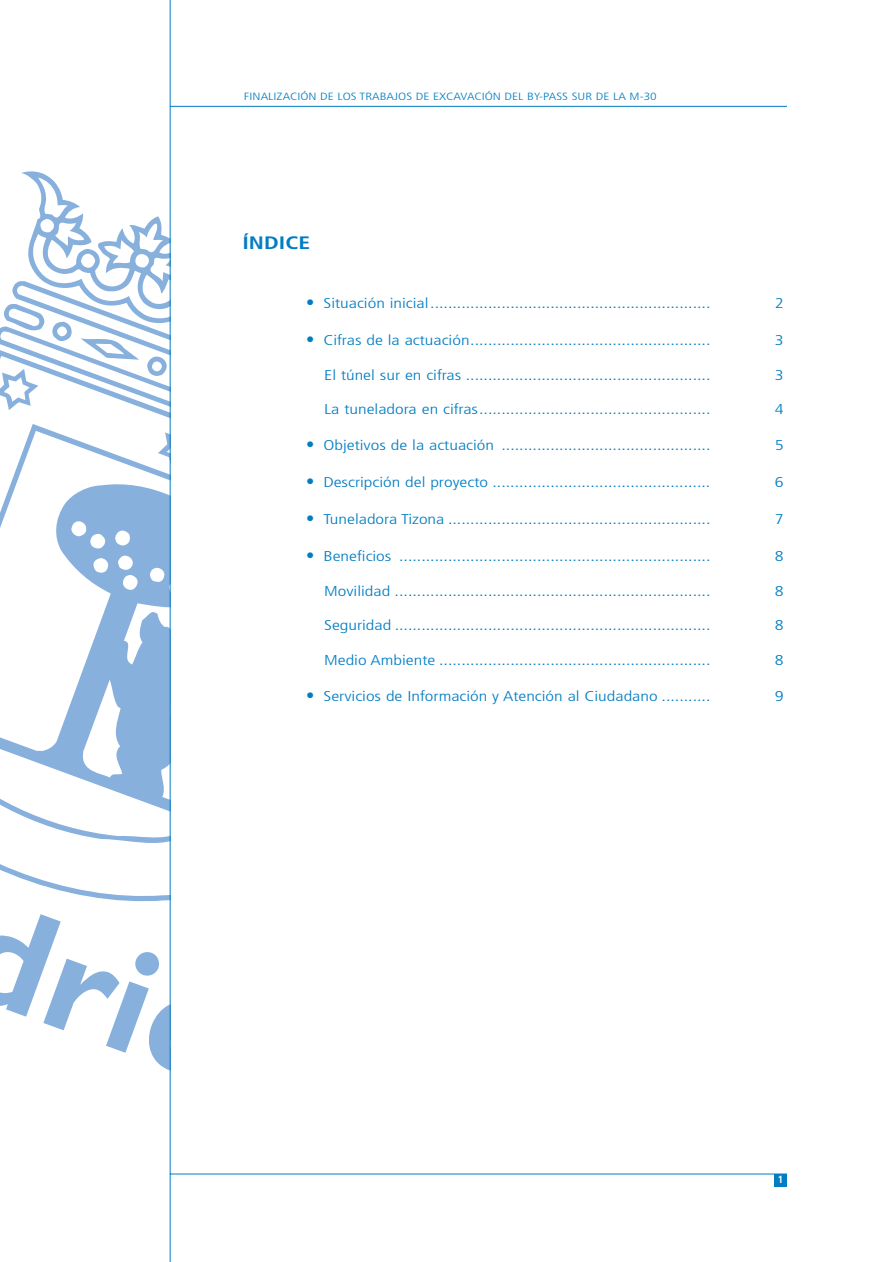
<style>
.page{position:relative;width:893px;height:1262px;background:#fff}
.page>*{position:absolute;margin:0;border:0;box-sizing:border-box;transform-origin:0 0}
.t1{font:700 condensed 18px "Frutiger";color:#007dc3;scale:1.3 1}
.t2{font:300 condensed 14.25px "Frutiger";color:#007dc3;scale:1.3 1}
.t3{font:300 condensed 10.5px "Frutiger";color:#007dc3;scale:1.3 1}
.t4{font:700 condensed 10.5px "Frutiger";color:#fff}
.s1{font-weight:400;font-size:16.5px}
</style>
<div class="page">
<svg style="left:0;top:855px;width:170px;height:47px"></svg>
<svg style="left:0;top:170px;width:170px;height:254px"></svg>
<svg style="left:0;top:431px;width:170px;height:248px"></svg>
<svg style="left:115px;top:530px;width:15px;height:16px"></svg>
<svg style="left:71px;top:520px;width:34px;height:29px"></svg>
<svg style="left:150px;top:566px;width:20px;height:29px"></svg>
<svg style="left:93px;top:558px;width:15px;height:15px"></svg>
<svg style="left:118px;top:555px;width:20px;height:35px"></svg>
<svg style="left:0;top:679px;width:170px;height:167px"></svg>
<svg style="left:0;top:914px;width:170px;height:168px"></svg>
<hr style="left:170px;top:106px;width:617px;height:1px;background:#007dc3">
<hr style="left:170px;top:1173px;width:617px;height:1px;background:#007dc3">
<hr style="left:170px;top:0;width:1px;height:1261px;background:#007dc3">
<div style="left:774px;top:1174px;width:13px;height:12px;background:#007dc3"></div>
<p class="t3" style="left:244px;top:92px;width:319px">FINALIZACIÓN DE LOS TRABAJOS DE EXCAVACIÓN DEL BY-PASS SUR DE LA M-30</p>
<p class="t1" style="left:242px;top:235px;width:54px">ÍNDICE</p>
<p class="t2" style="left:306px;top:297px;width:312px"><span class="s1">•</span> Situación inicial...............................................................</p>
<p class="t2" style="left:774px;top:297px;width:8px">2</p>
<p class="t2" style="left:306px;top:334px;width:312px"><span class="s1">•</span> Cifras de la actuación......................................................</p>
<p class="t2" style="left:774px;top:334px;width:8px">3</p>
<p class="t2" style="left:324px;top:369px;width:299px">El túnel sur en cifras .......................................................</p>
<p class="t2" style="left:774px;top:369px;width:8px">3</p>
<p class="t2" style="left:324px;top:404px;width:299px">La tuneladora en cifras....................................................</p>
<p class="t2" style="left:774px;top:404px;width:8px">4</p>
<p class="t2" style="left:306px;top:439px;width:312px"><span class="s1">•</span> Objetivos de la actuación ...............................................</p>
<p class="t2" style="left:774px;top:439px;width:8px">5</p>
<p class="t2" style="left:306px;top:476px;width:312px"><span class="s1">•</span> Descripción del proyecto .................................................</p>
<p class="t2" style="left:774px;top:476px;width:8px">6</p>
<p class="t2" style="left:306px;top:513px;width:312px"><span class="s1">•</span> Tuneladora Tizona ...........................................................</p>
<p class="t2" style="left:774px;top:513px;width:8px">7</p>
<p class="t2" style="left:306px;top:550px;width:312px"><span class="s1">•</span> Beneficios ......................................................................</p>
<p class="t2" style="left:774px;top:550px;width:8px">8</p>
<p class="t2" style="left:324px;top:585px;width:299px">Movilidad .......................................................................</p>
<p class="t2" style="left:774px;top:585px;width:8px">8</p>
<p class="t2" style="left:324px;top:620px;width:299px">Seguridad .......................................................................</p>
<p class="t2" style="left:774px;top:620px;width:8px">8</p>
<p class="t2" style="left:324px;top:654px;width:299px">Medio Ambiente .............................................................</p>
<p class="t2" style="left:774px;top:654px;width:8px">8</p>
<p class="t2" style="left:306px;top:690px;width:312px"><span class="s1">•</span> Servicios de Información y Atención al Ciudadano ...........</p>
<p class="t2" style="left:774px;top:690px;width:8px">9</p>
<p class="t4" style="left:777px;top:1175px;width:7px">1</p>
</div>
